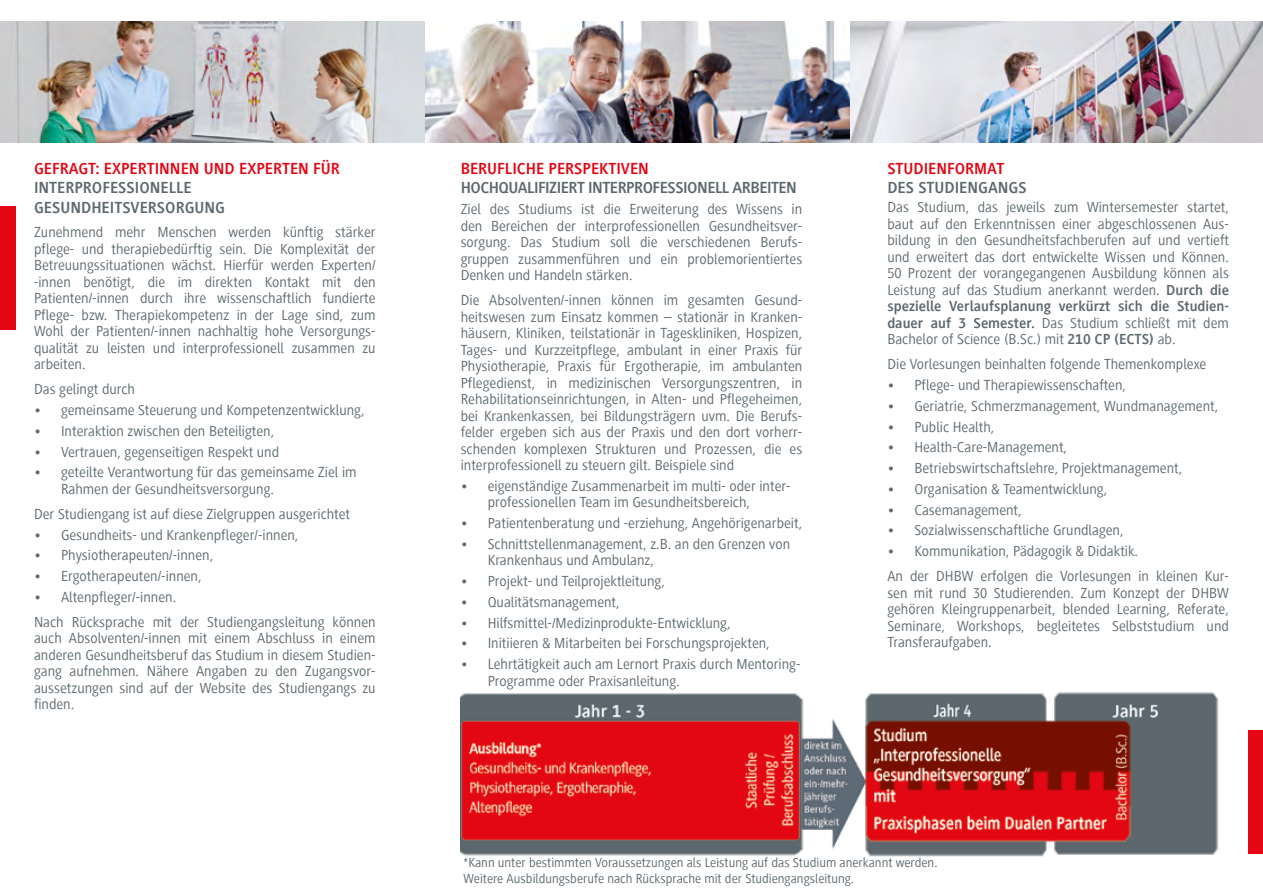
<style>
.page{position:relative;width:1263px;height:893px;background:#fff}
.page>*{position:absolute;margin:0;border:0;box-sizing:border-box;transform-origin:0 0}
.t1{font:700 16.5px "Generis Sans Com";color:#e30613}
.t2{font:700 16.5px/19.8px "Generis Sans Com";color:#5d686e}
.t3{font:700 16.5px "Generis Sans Com";letter-spacing:-.03em;color:#5d686e}
.t4{font:15px/16.5px "Generis Sans Com";color:#5d686e;text-align:justify}
.t5{font:13.5px/16.2px "Generis Sans Com";color:#5d686e}
.s1{font-weight:700}
</style>
<div class="page">
<img style="left:0;top:21px;width:1263px;height:121px">
<div style="left:0;top:206px;width:15px;height:124px;background:#e30613"></div>
<div style="left:1248px;top:730px;width:15px;height:124px;background:#e30613"></div>
<img style="left:461px;top:692px;width:758px;height:164px">
<p class="t1" style="left:34px;top:159px;width:307px">GEFRAGT: EXPERTINNEN UND EXPERTEN FÜR</p>
<p class="t2" style="left:34px;top:178px;width:192px">INTERPROFESSIONELLE<br>GESUNDHEITSVERSORGUNG</p>
<p class="t4" style="left:34px;top:224px;width:343px">Zunehmend mehr Menschen werden künftig stärker pflege- und therapiebedürftig sein. Die Komplexität der Betreuungssituationen wächst. Hierfür werden Experten/ -innen benötigt, die im direkten Kontakt mit den Patienten/-innen durch ihre wissenschaftlich fundierte Pflege- bzw. Therapiekompetenz in der Lage sind, zum Wohl der Patienten/-innen nachhaltig hohe Versorgungs&shy;qualität zu leisten und interprofessionell zusammen zu arbeiten.</p>
<p class="t4" style="left:34px;top:381px;width:103px">Das gelingt durch</p>
<p class="t4" style="left:34px;top:402px;width:332px">• gemeinsame Steuerung und Kompetenzentwicklung,</p>
<p class="t4" style="left:34px;top:423px;width:242px">• Interaktion zwischen den Beteiligten,</p>
<p class="t4" style="left:34px;top:443px;width:247px">• Vertrauen, gegenseitigen Respekt und</p>
<p class="t4" style="left:61px;top:464px;width:297px;text-indent:-27px">• geteilte Verantwortung für das gemeinsame Ziel im<br>Rahmen der Gesundheitsversorgung.</p>
<p class="t4" style="left:34px;top:506px;width:318px">Der Studiengang ist auf diese Zielgruppen ausgerichtet</p>
<p class="t4" style="left:34px;top:526px;width:266px">• Gesundheits- und Krankenpfleger/-innen,</p>
<p class="t4" style="left:34px;top:547px;width:181px">• Physiotherapeuten/-innen,</p>
<p class="t4" style="left:34px;top:568px;width:169px">• Ergotherapeuten/-innen,</p>
<p class="t4" style="left:34px;top:584px;width:343px;line-height:25px">• Altenpfleger/-innen.<br>Nach Rücksprache mit der Studiengangsleitung können</p>
<p class="t4" style="left:34px;top:630px;width:343px">auch Absolventen/-innen mit einem Abschluss in einem anderen Gesundheitsberuf das Studium in diesem Studien&shy;gang aufnehmen. Nähere Angaben zu den Zugangsvor&shy;aussetzungen sind auf der Website des Studiengangs zu finden.</p>
<p class="t1" style="left:461px;top:159px;width:190px">BERUFLICHE PERSPEKTIVEN</p>
<p class="t3" style="left:461px;top:179px;width:338px">HOCHQUALIFIZIERT INTERPROFESSIONELL ARBEITEN</p>
<p class="t4" style="left:461px;top:201px;width:343px">Ziel des Studiums ist die Erweiterung des Wissens in den Bereichen der interprofessionellen Gesundheitsver&shy;sorgung. Das Studium soll die verschiedenen Berufs&shy;gruppen zusammenführen und ein problemorientiertes Denken und Handeln stärken.</p>
<p class="t4" style="left:461px;top:292px;width:343px">Die Absolventen/-innen können im gesamten Gesund&shy;heitswesen zum Einsatz kommen – stationär in Kranken&shy;häusern, Kliniken, teilstationär in Tageskliniken, Hospizen, Tages- und Kurzzeitpflege, ambulant in einer Praxis für Physiotherapie, Praxis für Ergotherapie, im ambulanten Pflegedienst, in medizinischen Versorgungszentren, in Rehabilitationseinrichtungen, in Alten- und Pflegeheimen, bei Krankenkassen, bei Bildungsträgern uvm. Die Berufs&shy;felder ergeben sich aus der Praxis und den dort vorherr&shy;schenden komplexen Strukturen und Prozessen, die es interprofessionell zu steuern gilt. Beispiele sind</p>
<p class="t4" style="left:488px;top:478px;width:304px;text-indent:-27px">• eigenständige Zusammenarbeit im multi- oder inter&shy;professionellen Team im Gesundheitsbereich,</p>
<p class="t4" style="left:461px;top:515px;width:343px">• Patientenberatung und -erziehung, Angehörigenarbeit,</p>
<p class="t4" style="left:488px;top:536px;width:304px;text-indent:-27px">• Schnittstellenmanagement, z.B. an den Grenzen von<br>Krankenhaus und Ambulanz,</p>
<p class="t4" style="left:461px;top:573px;width:206px">• Projekt- und Teilprojektleitung,</p>
<p class="t4" style="left:461px;top:594px;width:161px">• Qualitätsmanagement,</p>
<p class="t4" style="left:461px;top:615px;width:271px">• Hilfsmittel-/Medizinprodukte-Entwicklung,</p>
<p class="t4" style="left:461px;top:635px;width:311px">• Initiieren &amp; Mitarbeiten bei Forschungsprojekten,</p>
<p class="t4" style="left:488px;top:656px;width:314px;text-indent:-27px">• Lehrtätigkeit auch am Lernort Praxis durch Mentoring-<br>Programme oder Praxisanleitung.</p>
<p class="t1" style="left:887px;top:159px;width:118px">STUDIENFORMAT</p>
<p class="t2" style="left:887px;top:178px;width:141px">DES STUDIENGANGS</p>
<p class="t4" style="left:887px;top:199px;width:343px">Das Studium, das jeweils zum Wintersemester startet, baut auf den Erkenntnissen einer abgeschlossenen Aus&shy;bildung in den Gesundheitsfachberufen auf und vertieft und erweitert das dort entwickelte Wissen und Können.<br>50 Prozent der vorangegangenen Ausbildung können als Leistung auf das Studium anerkannt werden. <span class="s1">Durch die spezielle Verlaufsplanung verkürzt sich die Studien&shy;dauer auf 3 Semester.</span> Das Studium schließt mit dem Bachelor of Science (B.Sc.) mit <span class="s1">210 CP (ECTS)</span> ab.</p>
<p class="t4" style="left:887px;top:356px;width:321px">Die Vorlesungen beinhalten folgende Themenkomplexe</p>
<p class="t4" style="left:887px;top:377px;width:240px">• Pflege- und Therapiewissenschaften,</p>
<p class="t4" style="left:887px;top:398px;width:332px">• Geriatrie, Schmerzmanagement, Wundmanagement,</p>
<p class="t4" style="left:887px;top:418px;width:109px">• Public Health,</p>
<p class="t4" style="left:887px;top:439px;width:181px">• Health-Care-Management,</p>
<p class="t4" style="left:887px;top:460px;width:296px">• Betriebswirtschaftslehre, Projektmanagement,</p>
<p class="t4" style="left:887px;top:481px;width:222px">• Organisation &amp; Teamentwicklung,</p>
<p class="t4" style="left:887px;top:501px;width:136px">• Casemanagement,</p>
<p class="t4" style="left:887px;top:522px;width:238px">• Sozialwissenschaftliche Grundlagen,</p>
<p class="t4" style="left:887px;top:539px;width:343px;line-height:25px">• Kommunikation, Pädagogik &amp; Didaktik.<br>An der DHBW erfolgen die Vorlesungen in kleinen Kur-</p>
<p class="t4" style="left:887px;top:584px;width:343px">sen mit rund 30 Studierenden. Zum Konzept der DHBW gehören Kleingruppenarbeit, blended Learning, Referate, Seminare, Workshops, begleitetes Selbststudium und Transferaufgaben.</p>
<p class="t5" style="left:463px;top:854px;width:475px">*Kann unter bestimmten Voraussetzungen als Leistung auf das Studium anerkannt werden.<br>Weitere Ausbildungsberufe nach Rücksprache mit der Studiengangsleitung.</p>
</div>
